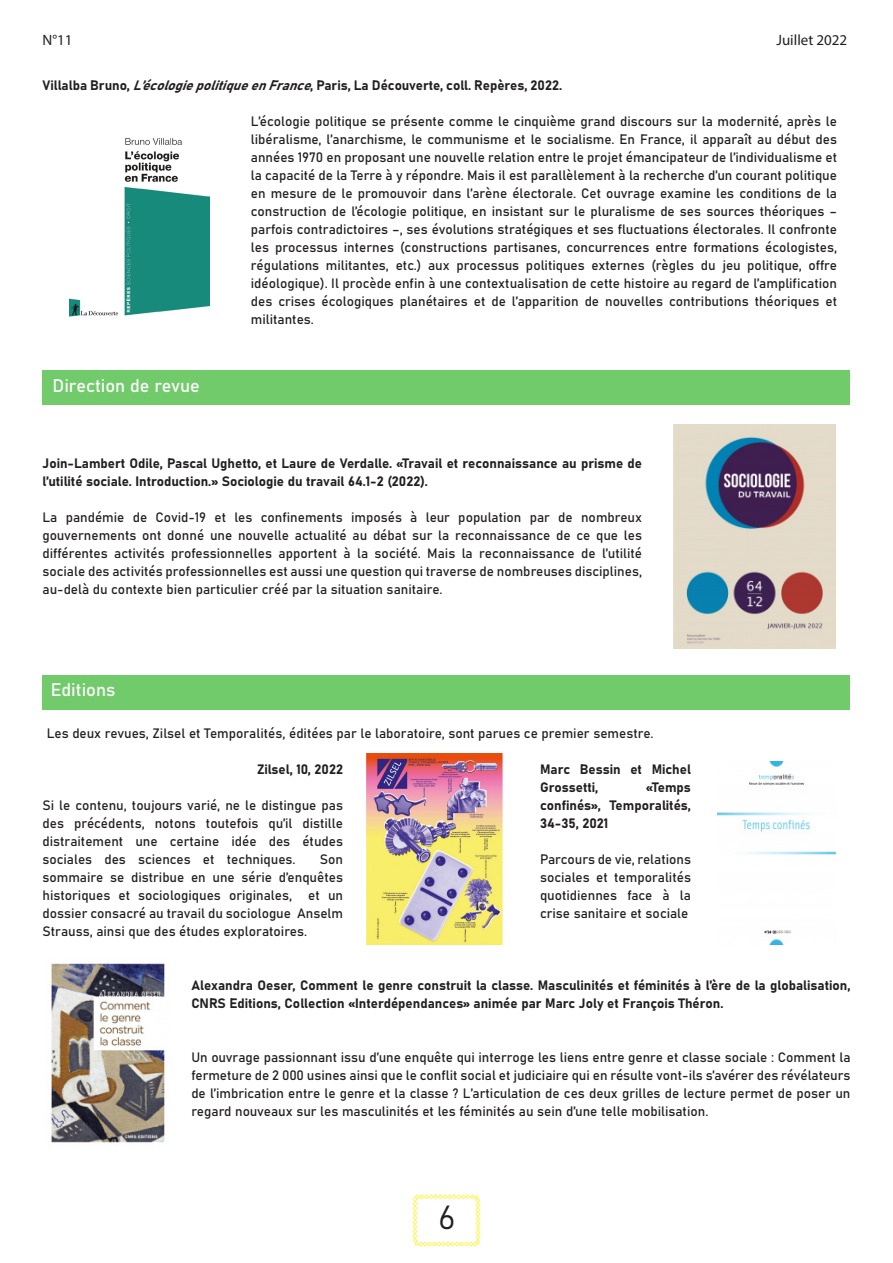
<style>
.page{position:relative;width:893px;height:1263px;background:#fff}
.page>*{position:absolute;margin:0;border:0;box-sizing:border-box;transform-origin:0 0}
.t1{font:33px "Bahnschrift";color:#231f20}
.Rubrique{font:18px "Bahnschrift";color:#fff}
.t2{font:15px "Myriad Pro";color:#231f20}
.corps{font:13.5px/18px "Bahnschrift";color:#231f20;text-align:justify}
.s1{font-style:italic}
</style>
<div class="page">
<img style="left:69px;top:138px;width:141px;height:179px">
<svg style="left:412px;top:1194px;width:68px;height:53px"></svg>
<div style="left:43px;top:371px;width:807px;height:34px;background:#71cb6b"></div>
<img style="left:673px;top:424px;width:162px;height:225px">
<div style="left:43px;top:675px;width:807px;height:34px;background:#71cb6b"></div>
<img style="left:51px;top:963px;width:114px;height:180px">
<img style="left:366px;top:754px;width:137px;height:191px">
<img style="left:717px;top:762px;width:119px;height:182px">
<p class="t2" style="left:43px;top:30px;width:32px">N°11</p>
<p class="t2" style="left:776px;top:30px;width:72px">Juillet 2022</p>
<p class="corps" style="left:43px;top:75px;width:521px">Villalba Bruno, <span class="s1">L’écologiepolitiqueenFrance</span>, Paris, La Découverte, coll. Repères, 2022.</p>
<p class="Rubrique" style="left:53px;top:372px;width:149px">Direction de revue</p>
<p class="corps" style="left:251px;top:111px;width:588px">L’écologie politique se présente comme le cinquième grand discours sur la modernité, après le libéralisme, l’anarchisme, le communisme et le socialisme. En France, il apparaît au début des années 1970 en proposant une nouvelle relation entre le projet émancipateur de l’individualisme et la capacité de la Terre à y répondre. Mais il est parallèlement à la recherche d’un courant politique en mesure de le promouvoir dans l’arène électorale. Cet ouvrage examine les conditions de la construction de l’écologie politique, en insistant sur le pluralisme de ses sources théoriques – parfois contradictoires –, ses évolutions stratégiques et ses fluctuations électorales. Il confronte les processus internes (constructions partisanes, concurrences entre formations écologistes, régulations militantes, etc.) aux processus politiques externes (règles du jeu politique, offre idéologique). Il procède enfin à une contextualisation de cette histoire au regard de l’amplification des crises écologiques planétaires et de l’apparition de nouvelles contributions théoriques et militantes.</p>
<p class="corps" style="left:43px;top:453px;width:601px">Join-Lambert Odile, Pascal Ughetto, et Laure de Verdalle. «Travail et reconnaissance au prisme de l’utilité sociale. Introduction.» Sociologie du travail 64.1-2 (2022).</p>
<p class="corps" style="left:43px;top:507px;width:601px">La pandémie de Covid-19 et les confinements imposés à leur population par de nombreux gouvernements ont donné une nouvelle actualité au débat sur la reconnaissance de ce que les différentes activités professionnelles apportent à la société. Mais la reconnaissance de l’utilité sociale des activités professionnelles est aussi une question qui traverse de nombreuses disciplines, au-delà du contexte bien particulier créé par la situation sanitaire.</p>
<p class="Rubrique" style="left:51px;top:676px;width:66px">Editions</p>
<p class="corps" style="left:47px;top:723px;width:608px">Les deux revues, Zilsel et Temporalités, éditées par le laboratoire, sont parues ce premier semestre.</p>
<p class="corps" style="left:540px;top:759px;width:152px">Marc Bessin et Michel<br>Grossetti,</p>
<p class="corps" style="left:257px;top:759px;width:88px">Zilsel, 10, 2022</p>
<p class="corps" style="left:43px;top:795px;width:302px">Si le contenu, toujours varié, ne le distingue pas des précédents, notons toutefois qu’il distille distraitement une certaine idée des études sociales des sciences et techniques.</p>
<p class="corps" style="left:540px;top:777px;width:152px;text-indent:106px">«Temps confinés», Temporalités, 34-35, 2021</p>
<p class="corps" style="left:540px;top:849px;width:152px">Parcours de vie, relations sociales et temporalités quotidiennes face à la crise sanitaire et sociale</p>
<p class="corps" style="left:43px;top:849px;width:302px;text-indent:277px">Son sommaire se distribue en une série d’enquêtes historiques et sociologiques originales, et un dossier consacré au travail du sociologue Anselm Strauss, ainsi que des études exploratoires.</p>
<p class="corps" style="left:191px;top:975px;width:661px">Alexandra Oeser, Comment le genre construit la classe. Masculinités et féminités à l’ère de la globalisation,<br>CNRS Editions, Collection «Interdépendances» animée par Marc Joly et François Théron.</p>
<p class="corps" style="left:191px;top:1047px;width:661px">Un ouvrage passionnant issu d’une enquête qui interroge les liens entre genre et classe sociale : Comment la fermeture de 2 000 usines ainsi que le conflit social et judiciaire qui en résulte vont-ils s’avérer des révélateurs de l’imbrication entre le genre et la classe ? L’articulation de ces deux grilles de lecture permet de poser un regard nouveaux sur les masculinités et les féminités au sein d’une telle mobilisation.</p>
<p class="t1" style="left:438px;top:1192px;width:18px">6</p>
</div>
